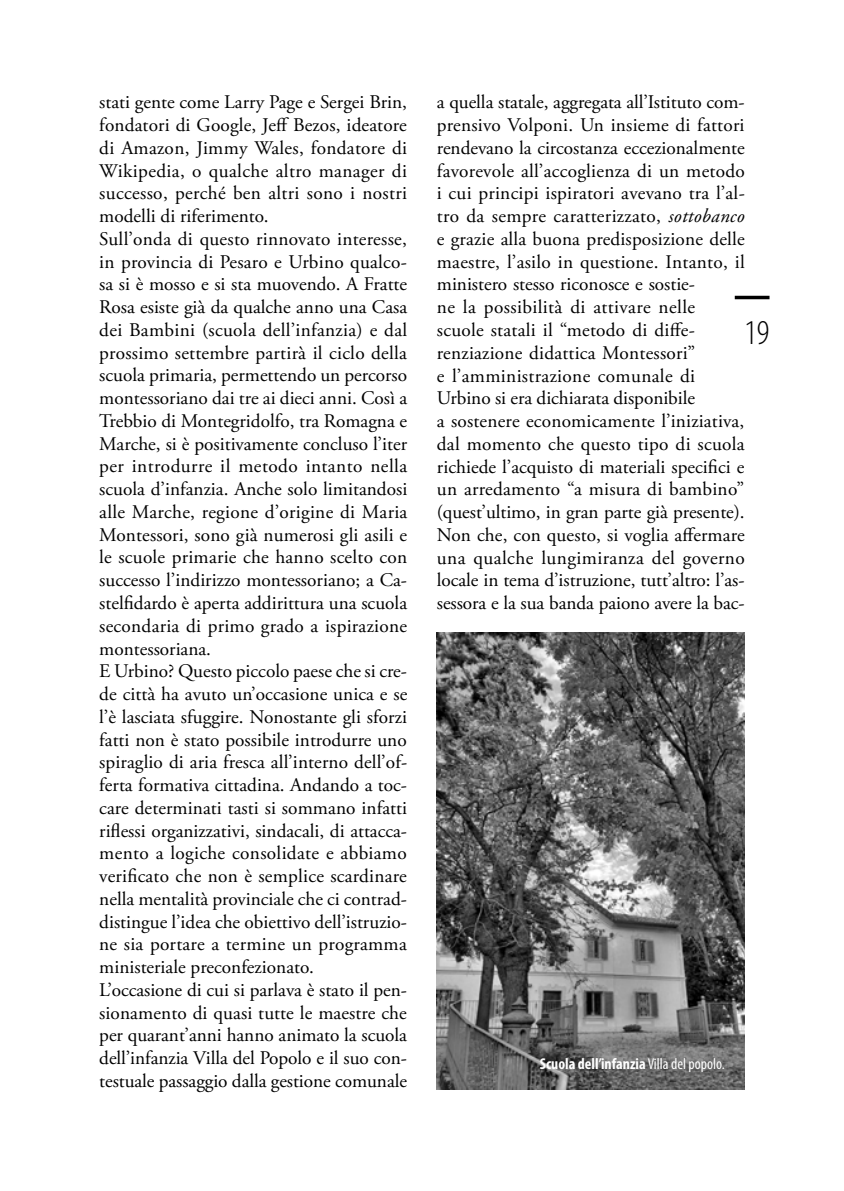
<style>
.page{position:relative;width:844px;height:1191px;background:#fff}
.page>*{position:absolute;margin:0;border:0;box-sizing:border-box;transform-origin:0 0}
.t1{font:300 condensed 35px "Myriad Pro";color:#000}
.t2{font:19.25px/22.8px "Adobe Garamond Pro";letter-spacing:.005em;color:#000}
.t3{font:700 condensed 15.75px "Myriad Pro";color:#fff}
.s1{font-style:italic}
.s2{font-weight:400}
</style>
<div class="page">
<hr style="left:734px;top:296px;width:35px;height:3px;background:#000">
<img style="left:437px;top:633px;width:307px;height:456px">
<p class="t2" style="left:99px;top:91px;width:309px">stati gente come Larry Page e Sergei Brin, fondatori di Google, Jeff Bezos, ideatore di Amazon, Jimmy Wales, fondatore di Wikipedia, o qualche altro manager di successo, perché ben altri sono i nostri modelli di riferimento.<br>Sull’onda di questo rinnovato interesse, in provincia di Pesaro e Urbino qualco&shy;sa si è mosso e si sta muovendo. A Fratte Rosa esiste già da qualche anno una Casa dei Bambini (scuola dell’infanzia) e dal prossimo settembre partirà il ciclo della scuola primaria, permettendo un percorso montessoriano dai tre ai dieci anni. Così a Trebbio di Montegridolfo, tra Romagna e Marche, si è positivamente concluso l’iter per introdurre il metodo intanto nella scuola d’infanzia. Anche solo limitandosi alle Marche, regione d’origine di Maria Montessori, sono già numerosi gli asili e le scuole primarie che hanno scelto con successo l’indirizzo montessoriano; a Ca&shy;stelfidardo è aperta addirittura una scuola secondaria di primo grado a ispirazione montessoriana.<br>E Urbino? Questo piccolo paese che si cre&shy;de città ha avuto un’occasione unica e se l’è lasciata sfuggire. Nonostante gli sforzi fatti non è stato possibile introdurre uno spiraglio di aria fresca all’interno dell’of&shy;ferta formativa cittadina. Andando a toc&shy;care determinati tasti si sommano infatti riflessi organizzativi, sindacali, di attacca&shy;mento a logiche consolidate e abbiamo verificato che non è semplice scardinare nella mentalità provinciale che ci contrad&shy;distingue l’idea che obiettivo dell’istruzio&shy;ne sia portare a termine un programma ministeriale preconfezionato.<br>L’occasione di cui si parlava è stato il pen&shy;sionamento di quasi tutte le maestre che per quarant’anni hanno animato la scuola dell’infanzia Villa del Popolo e il suo con&shy;testuale passaggio dalla gestione comunale</p>
<p class="t2" style="left:437px;top:92px;width:309px">a quella statale, aggregata all’Istituto com&shy;prensivo Volponi. Un insieme di fattori rendevano la circostanza eccezionalmente favorevole all’accoglienza di un metodo i cui principi ispiratori avevano tra l’al&shy;tro da sempre caratterizzato, <span class="s1">sottobanco </span>e grazie alla buona predisposizione delle maestre, l’asilo in questione. Intanto, il ministero stesso riconosce e sostie-<br>ne la possibilità di attivare nelle scuole statali il “metodo di diffe&shy;renziazione didattica Montessori”<br>e l’amministrazione comunale di Urbino si era dichiarata disponibile<br>a sostenere economicamente l’iniziativa, dal momento che questo tipo di scuola richiede l’acquisto di materiali specifici e un arredamento “a misura di bambino” (quest’ultimo, in gran parte già presente).<br>Non che, con questo, si voglia affermare una qualche lungimiranza del governo locale in tema d’istruzione, tutt’altro: l’as&shy;sessora e la sua banda paiono avere la bac-</p>
<h1 class="t1" style="left:744px;top:314px;width:27px">19</h1>
<p class="t3" style="left:539px;top:1055px;width:186px">Scuola dell’infanzia <span class="s2">Villa del popolo.</span></p>
</div>
